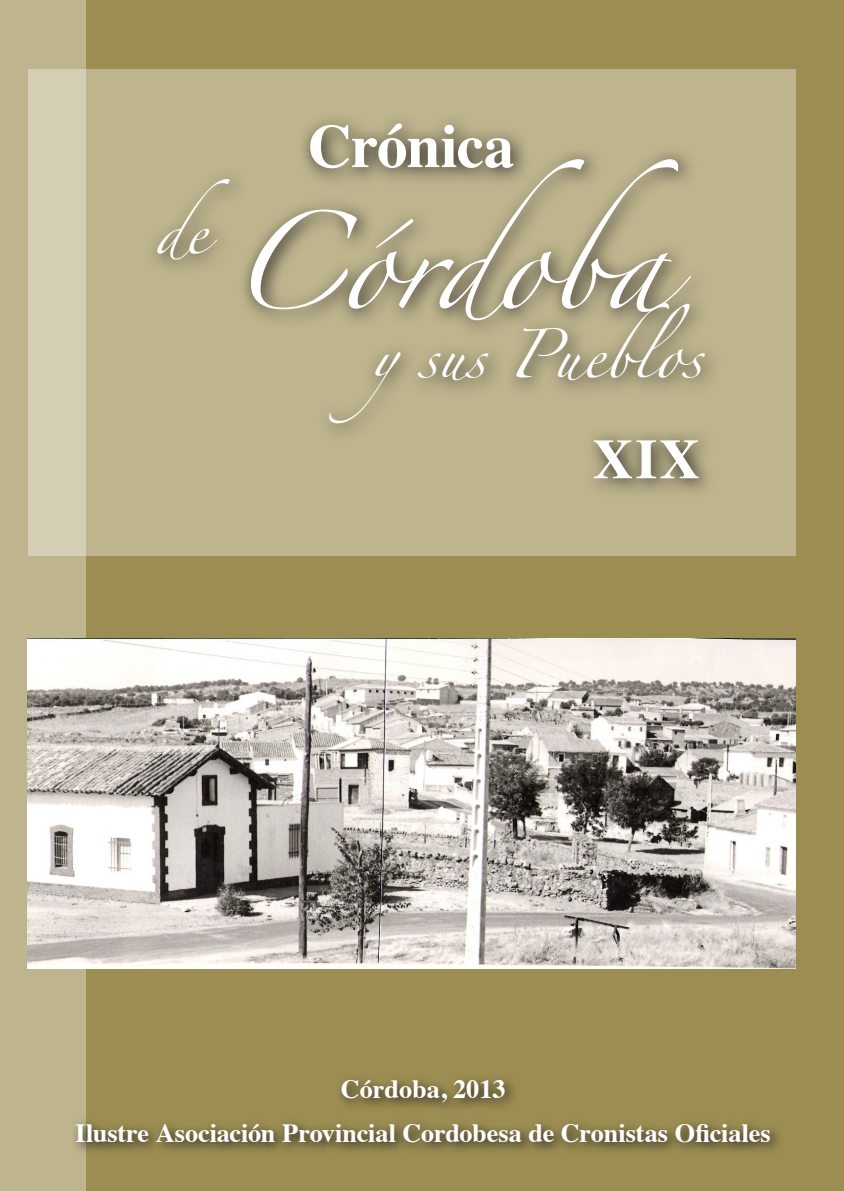
<style>
.page{position:relative;width:844px;height:1191px;background:#fff}
.page>*{position:absolute;margin:0;border:0;box-sizing:border-box;transform-origin:0 0}
.t1{font:87.5px "Zapfino";color:#fff}
.t2{font:700 61.25px "Times";letter-spacing:-.015em;color:#fff}
.t3{font:700 56px "Times";color:#fff}
.t4{font:43.75px "Zapfino";color:#fff}
.t5{font:700 26.25px "Times";letter-spacing:-.005em;color:#fff}
</style>
<div class="page">
<div style="left:0;top:0;width:843px;height:1191px;background:#9c8e52"></div>
<div style="left:0;top:0;width:86px;height:1191px;background:#beb58e"></div>
<svg style="left:28px;top:69px;width:767px;height:487px;background:#c1b994"></svg>
<svg style="left:582px;top:442px;width:134px;height:56px;background:#9f9777"></svg>
<svg style="left:145px;top:112px;width:578px;height:330px;background:#b2aa85"></svg>
<img style="left:28px;top:638px;width:767px;height:330px">
<svg style="left:74px;top:1079px;width:705px;height:72px"></svg>
<p class="t4" style="left:155px;top:212px;width:76px">de</p>
<p class="t2" style="left:308px;top:88px;width:208px">Crónica</p>
<p class="t1" style="left:227px;top:226px;width:452px">Córdoba</p>
<p class="t4" style="left:372px;top:336px;width:332px">ysus Pueblos</p>
<p class="t3" style="left:592px;top:406px;width:109px">XIX</p>
<p class="t5" style="left:340px;top:1063px;width:166px">Córdoba, 2013</p>
<p class="t5" style="left:76px;top:1107px;width:696px">Ilustre Asociación Provincial Cordobesa de Cronistas Oficiales</p>
</div>
